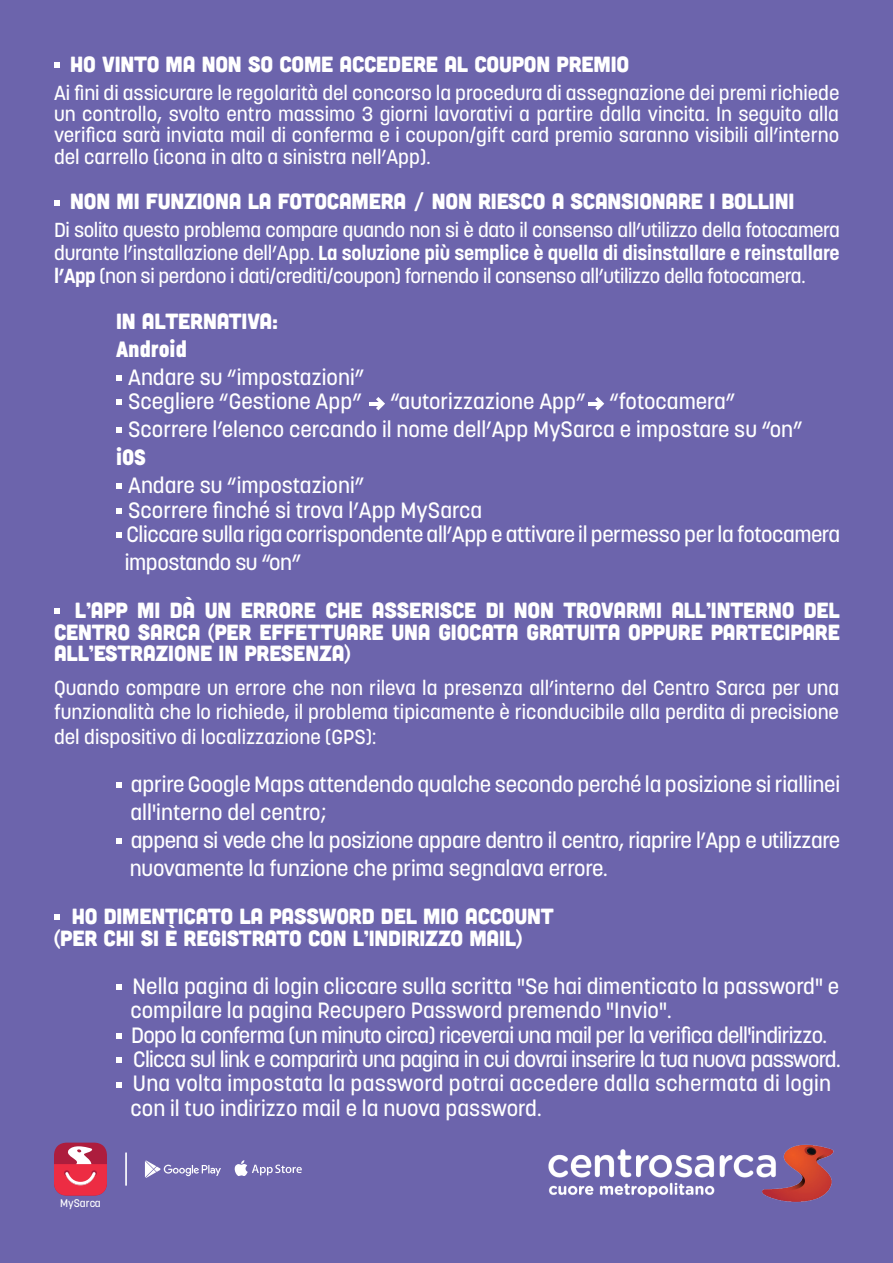
<style>
.page{position:relative;width:893px;height:1263px;background:#6c64ac}
.page>*{position:absolute;margin:0;border:0;box-sizing:border-box;transform-origin:0 0}
.t1{font:500 21.9px/24.5px "Korolev";letter-spacing:-.01em;color:#fff}
.t2{font:21.9px/21.9px "Cubano";letter-spacing:-.01em;color:#fff;text-align:justify}
.t3{font:800 21.9px "Korolev";color:#fff}
.t4{font:500 20.1px/21.3px "Korolev";color:#fff;text-align:justify}
.t5{font:500 10.95px "Korolev";color:#fff}
.s1{font-weight:700}
</style>
<div class="page">
<img style="left:548px;top:1144px;width:286px;height:58px">
<hr style="left:125px;top:1153px;width:2px;height:32px;background:#fff">
<svg style="left:54px;top:1142px;width:53px;height:53px;background:#d54861"></svg>
<svg style="left:55px;top:62px;width:5px;height:5px"></svg>
<svg style="left:55px;top:200px;width:5px;height:5px"></svg>
<svg style="left:55px;top:608px;width:5px;height:5px"></svg>
<svg style="left:55px;top:915px;width:5px;height:5px"></svg>
<svg style="left:117px;top:984px;width:5px;height:5px"></svg>
<svg style="left:117px;top:1033px;width:5px;height:5px"></svg>
<svg style="left:117px;top:1057px;width:5px;height:6px"></svg>
<svg style="left:117px;top:1082px;width:5px;height:5px"></svg>
<svg style="left:117px;top:376px;width:5px;height:5px"></svg>
<svg style="left:117px;top:400px;width:5px;height:5px"></svg>
<svg style="left:117px;top:428px;width:5px;height:5px"></svg>
<svg style="left:117px;top:484px;width:5px;height:5px"></svg>
<svg style="left:117px;top:508px;width:5px;height:5px"></svg>
<svg style="left:117px;top:533px;width:5px;height:5px"></svg>
<hr style="left:369px;top:402px;width:14px;height:3px;background:#fff">
<svg style="left:376px;top:397px;width:9px;height:13px"></svg>
<hr style="left:588px;top:402px;width:14px;height:3px;background:#fff">
<svg style="left:595px;top:397px;width:9px;height:13px"></svg>
<svg style="left:117px;top:783px;width:5px;height:5px"></svg>
<svg style="left:117px;top:839px;width:5px;height:5px"></svg>
<svg style="left:145px;top:1160px;width:76px;height:18px"></svg>
<svg style="left:234px;top:1160px;width:68px;height:16px"></svg>
<p class="t2" style="left:70px;top:52px;width:560px">HO VINTO MA NON SO COME ACCEDERE AL COUPON PREMIO</p>
<p class="t4" style="left:54px;top:82px;width:787px">Ai fini di assicurare le regolarità del concorso la procedura di assegnazione dei premi richiede un controllo, svolto entro massimo 3 giorni lavorativi a partire dalla vincita. In seguito alla verifica sarà inviata mail di conferma e i coupon/gift card premio saranno visibili all’interno del carrello (icona in alto a sinistra nell’App).</p>
<p class="t2" style="left:70px;top:190px;width:725px">NON MI FUNZIONA LA FOTOCAMERA / NON RIESCO A SCANSIONARE I BOLLINI</p>
<p class="t4" style="left:54px;top:219px;width:788px;line-height:22.5px">Di solito questo problema compare quando non si è dato il consenso all’utilizzo della fotocamera durante l’installazione dell’App. <span class="s1">La soluzione più semplice è quella di disinstallare e reinstallare l’App</span> (non si perdono i dati/crediti/coupon) fornendo il consenso all’utilizzo della fotocamera.</p>
<p class="t2" style="left:116px;top:309px;width:164px">IN ALTERNATIVA:</p>
<p class="t3" style="left:116px;top:336px;width:72px">Android</p>
<p class="t1" style="left:128px;top:365px;width:237px">Andare su “impostazioni”<br>Scegliere “Gestione App”</p>
<p class="t1" style="left:128px;top:388px;width:676px;line-height:28px;text-indent:262px">“autorizzazione App” “fotocamera”<br>Scorrere l’elenco cercando il nome dell’App MySarca e impostare su “on”</p>
<p class="t3" style="left:116px;top:444px;width:32px">iOS</p>
<p class="t1" style="left:126px;top:473px;width:715px">Andare su “impostazioni”<br>Scorrere finché si trova l’App MySarca<br>Cliccare sulla riga corrispondente all’App e attivare il permesso per la fotocamera</p>
<p class="t1" style="left:125px;top:550px;width:178px">impostando su “on”</p>
<p class="t2" style="left:54px;top:598px;width:787px;text-indent:21px">L’APP MI DÀ UN ERRORE CHE ASSERISCE DI NON TROVARMI ALL’INTERNO DEL CENTRO SARCA (PER EFFETTUARE UNA GIOCATA GRATUITA OPPURE PARTECIPARE ALL’ESTRAZIONE IN PRESENZA)</p>
<p class="t4" style="left:54px;top:676px;width:787px;line-height:24.5px">Quando compare un errore che non rileva la presenza all’interno del Centro Sarca per una funzionalità che lo richiede, il problema tipicamente è riconducibile alla perdita di precisione del dispositivo di localizzazione (GPS):</p>
<p class="t1" style="left:130px;top:771px;width:712px;line-height:28px">aprire Google Maps attendendo qualche secondo perché la posizione si riallinei all'interno del centro;<br>appena si vede che la posizione appare dentro il centro, riaprire l’App e utilizzare nuovamente la funzione che prima segnalava errore.</p>
<p class="t2" style="left:54px;top:904px;width:501px;text-indent:18px">HO DIMENTICATO LA PASSWORD DEL MIO ACCOUNT (PER CHI SI È REGISTRATO CON L’INDIRIZZO MAIL)</p>
<p class="t1" style="left:130px;top:974px;width:712px">Nella pagina di login cliccare sulla scritta "Se hai dimenticato la password" e compilare la pagina Recupero Password premendo "Invio".<br>Dopo la conferma (un minuto circa) riceverai una mail per la verifica dell'indirizzo.<br>Clicca sul link e comparirà una pagina in cui dovrai inserire la tua nuova password.<br>Una volta impostata la password potrai accedere dalla schermata di login con il tuo indirizzo mail e la nuova password.</p>
<p class="t5" style="left:60px;top:1196px;width:42px">MySarca</p>
</div>
